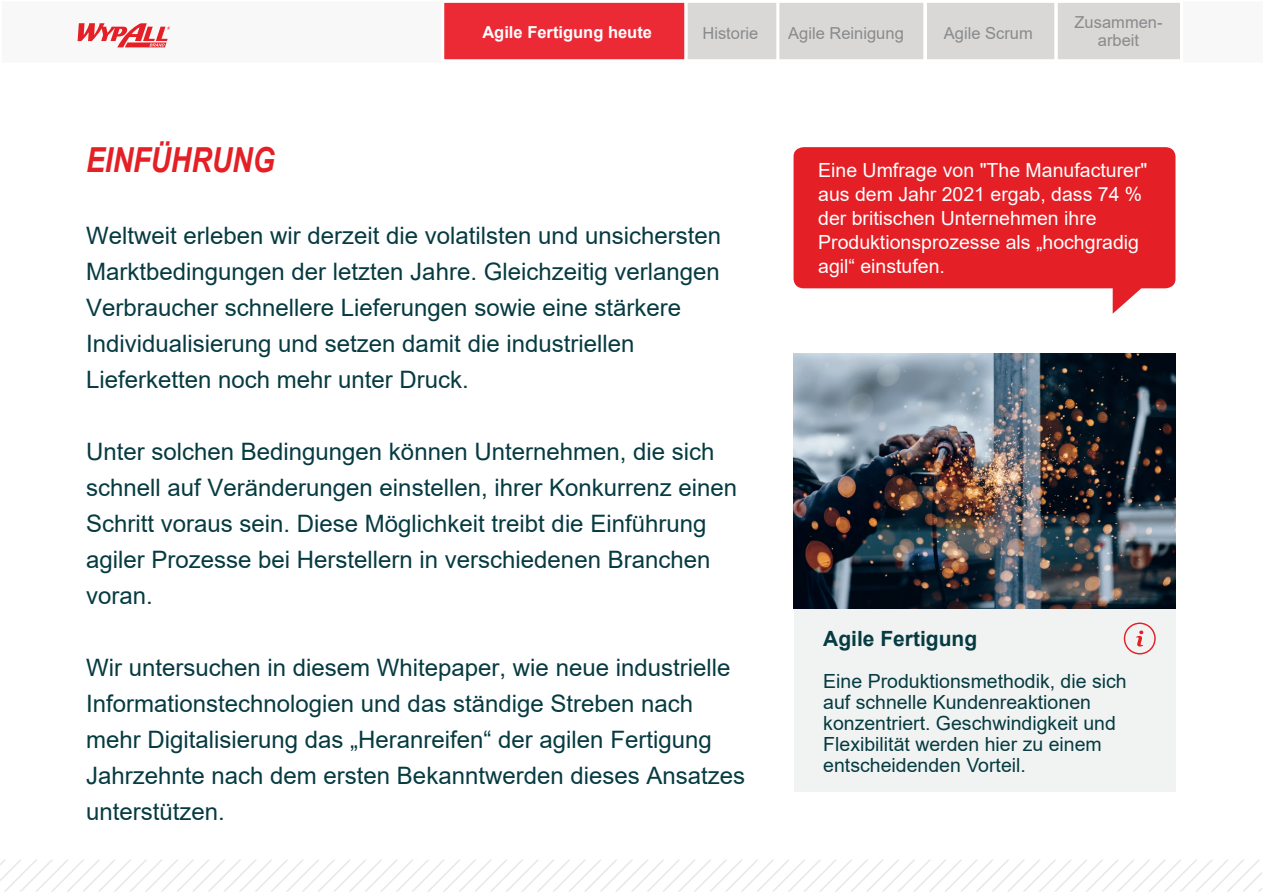
<style>
.page{position:relative;width:1263px;height:893px;background:#fff}
.page>*{position:absolute;margin:0;border:0;box-sizing:border-box;transform-origin:0 0}
.t1{font:italic 700 34.5px "Arial Narrow";color:#e41f25}
.t2{font:24px/36px "Arial";color:#063b41}
.t3{font:700 21px "Arial";color:#063b41}
.t4{font:19.5px/21px "Arial";color:#063b41}
.t5{font:19.5px/24px "Arial";color:#fff}
.t6{font:16.5px/18px "Arial";color:#898a8c;text-align:center}
.t7{font:700 16.5px "Arial";color:#fff}
</style>
<div class="page">
<svg style="left:793px;top:147px;width:382px;height:167px;background:#e84045"></svg>
<div style="left:793px;top:605px;width:382px;height:187px;background:#f1f3f2"></div>
<svg style="left:1124px;top:623px;width:32px;height:31px"></svg>
<div style="left:441px;top:0;width:246px;height:62px;background:#eb2a36;border:3px solid #fff"></div>
<svg style="left:685px;top:0;width:495px;height:62px;background:#dedddc"></svg>
<div style="left:704px;top:27px;width:54px;height:12px;background:#d9d8d7"></div>
<div style="left:788px;top:27px;width:115px;height:16px;background:#d9d8d7"></div>
<div style="left:944px;top:27px;width:88px;height:16px;background:#d9d8d7"></div>
<svg style="left:78px;top:23px;width:92px;height:24px"></svg>
<div style="left:1075px;top:17px;width:87px;height:12px;background:#d9d8d7"></div>
<div style="left:1098px;top:35px;width:41px;height:12px;background:#d9d8d7"></div>
<svg style="left:0;top:860px;width:1262px;height:32px"></svg>
<img style="left:793px;top:354px;width:382px;height:254px">
<p class="t7" style="left:482px;top:21px;width:171px">Agile Fertigung heute</p>
<p class="t6" style="left:702px;top:24px;width:57px">Historie</p>
<p class="t6" style="left:788px;top:24px;width:117px">Agile Reinigung</p>
<p class="t6" style="left:944px;top:24px;width:90px">Agile Scrum</p>
<p class="t6" style="left:1074px;top:13px;width:90px">Zusammen&shy;arbeit</p>
<h1 class="t1" style="left:86px;top:134px;width:190px">EINFÜHRUNG</h1>
<p class="t2" style="left:86px;top:217px;width:636px">Weltweit erleben wir derzeit die volatilsten und unsichersten Marktbedingungen der letzten Jahre. Gleichzeitig verlangen Verbraucher schnellere Lieferungen sowie eine stärkere Individualisierung und setzen damit die industriellen Lieferketten noch mehr unter Druck.</p>
<p class="t2" style="left:86px;top:433px;width:652px">Unter solchen Bedingungen können Unternehmen, die sich schnell auf Veränderungen einstellen, ihrer Konkurrenz einen Schritt voraus sein. Diese Möglichkeit treibt die Einführung agiler Prozesse bei Herstellern in verschiedenen Branchen voran.</p>
<p class="t2" style="left:86px;top:649px;width:660px">Wir untersuchen in diesem Whitepaper, wie neue industrielle Informationstechnologien und das ständige Streben nach mehr Digitalisierung das „Heranreifen“ der agilen Fertigung Jahrzehnte nach dem ersten Bekanntwerden dieses Ansatzes unterstützen.</p>
<p class="t5" style="left:818px;top:158px;width:331px">Eine Umfrage von "The Manufacturer" aus dem Jahr 2021 ergab, dass 74 % der britischen Unternehmen ihre<br>Produktionsprozesse als „hochgradig agil“ einstufen.</p>
<p class="t3" style="left:823px;top:624px;width:156px">Agile Fertigung</p>
<p class="t4" style="left:823px;top:670px;width:305px">Eine Produktionsmethodik, die sich auf schnelle Kundenreaktionen konzentriert. Geschwindigkeit und Flexibilität werden hier zu einem entscheidenden Vorteil.</p>
</div>
